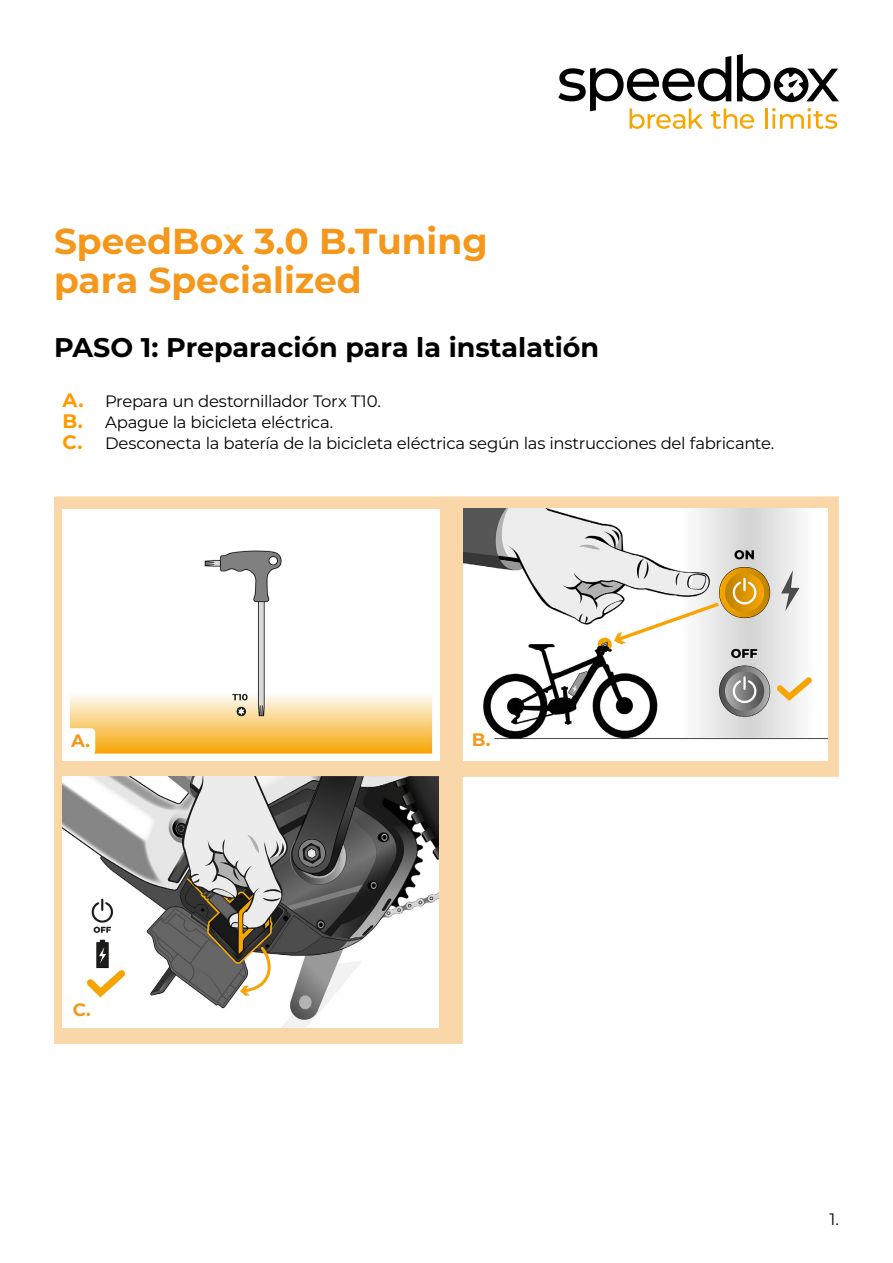
<style>
.page{position:relative;width:893px;height:1263px;background:#fff}
.page>*{position:absolute;margin:0;border:0;box-sizing:border-box;transform-origin:0 0}
.t1{font:700 36px "Montserrat";color:#f4971a}
.t2{font:700 27px "Montserrat";color:#000}
.t3{font:700 18px "Montserrat";color:#f4971a}
.t4{font:16.5px "Montserrat";letter-spacing:-.02em;color:#000}
.s1{font-weight:700;font-size:19.5px;color:#f90}
</style>
<div class="page">
<svg style="left:558px;top:54px;width:281px;height:75px"></svg>
<svg style="left:54px;top:496px;width:785px;height:548px"></svg>
<img style="left:63px;top:510px;width:376px;height:251px">
<img style="left:463px;top:509px;width:365px;height:251px">
<img style="left:63px;top:776px;width:376px;height:251px">
<div style="left:66px;top:728px;width:29px;height:27px;background:#fff;border-radius:4px"></div>
<p class="t1" style="left:54px;top:215px;width:435px">SpeedBox 3.0 B.Tuning</p>
<p class="t1" style="left:54px;top:254px;width:309px">para Specialized</p>
<p class="t2" style="left:54px;top:328px;width:547px">PASO 1: Preparación para la instalatión</p>
<p class="t4" style="left:63px;top:390px;width:320px"><span class="s1">A.</span> Prepara un destornillador Torx T10.</p>
<p class="t4" style="left:63px;top:411px;width:272px"><span class="s1">B.</span> Apague la bicicleta eléctrica.</p>
<p class="t4" style="left:63px;top:432px;width:713px"><span class="s1">C.</span> Desconecta la batería de la bicicleta eléctrica según las instrucciones del fabricante.</p>
<p class="t3" style="left:71px;top:728px;width:21px">A.</p>
<p class="t3" style="left:472px;top:727px;width:20px">B.</p>
<p class="t3" style="left:73px;top:996px;width:20px">C.</p>
<p class="t4" style="left:829px;top:1207px;width:11px">1.</p>
</div>
